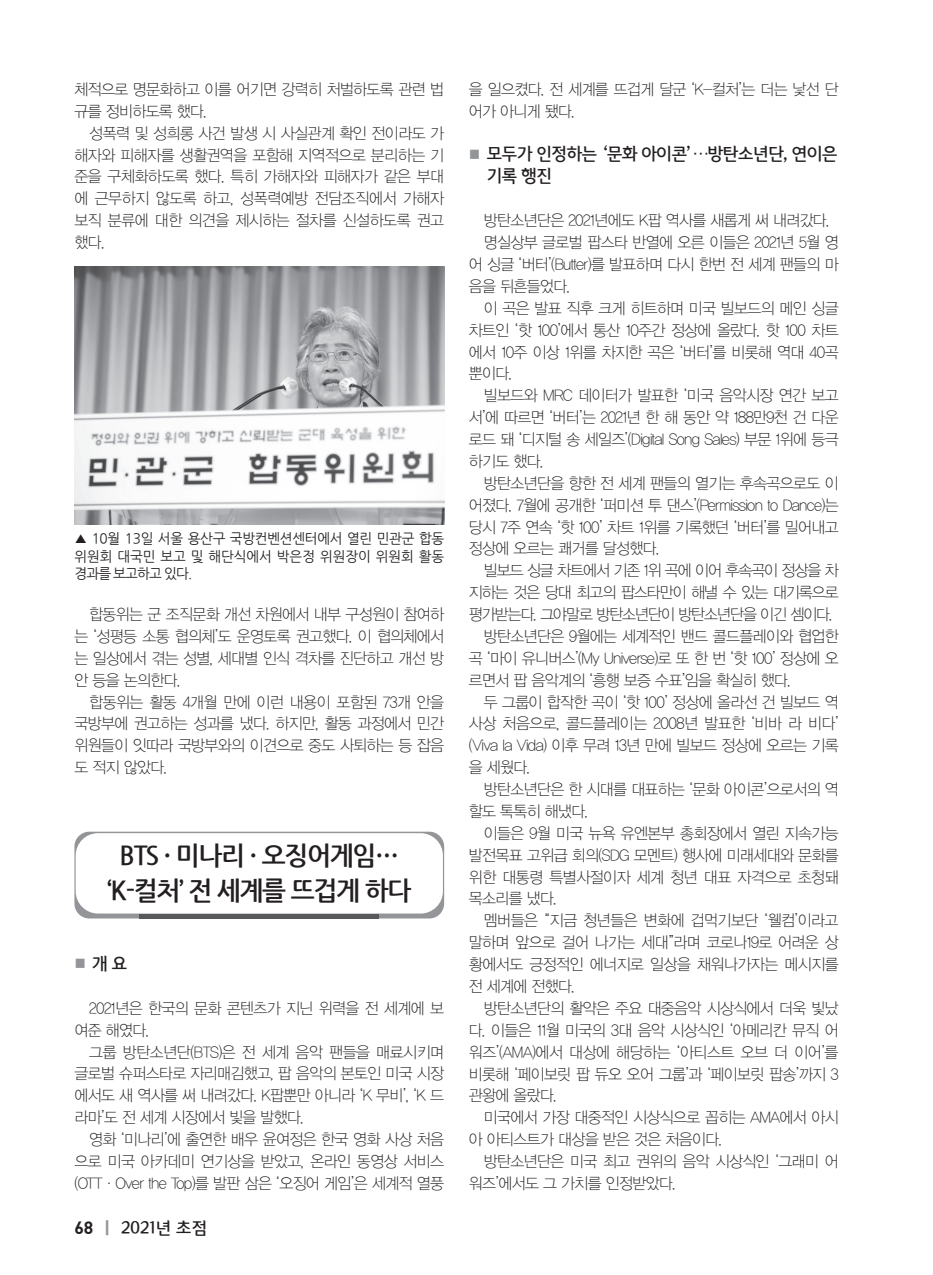
<style>
.page{position:relative;width:933px;height:1275px;background:#fff}
.page>*{position:absolute;margin:0;border:0;box-sizing:border-box;transform-origin:0 0}
.t1{font:700 26.25px/35px "Nanum Gothic";letter-spacing:-.05em;color:#231f20;text-align:center}
.t2{font:500 17.5px/21.9px "Auction Gothic";letter-spacing:-.05em;color:#231f20;scale:.96 1}
.t3{font:500 16.62px "Auction Gothic";letter-spacing:-.01em;color:#231f20}
.t4{font:15.75px/21.9px "YDVYGO11";letter-spacing:-.04em;color:#231f20;text-align:justify;scale:.96 1}
.t5{font:15.75px "YDVYGO11";letter-spacing:-.065em;color:#231f20;scale:.96 1}
.t6{font:14px/17.5px "Nanum Gothic OTF";letter-spacing:-.02em;color:#231f20;text-align:justify}
.s1{font-weight:700;font-size:12.25px;color:#939598}
.s2{font-family:"Dinbol";font-weight:400;font-size:17.5px}
.s3{font-family:"YDVYGO14";font-weight:400;font-size:21px;color:#939598}
</style>
<div class="page">
<img style="left:74px;top:267px;width:370px;height:258px">
<svg style="left:74px;top:832px;width:370px;height:86px;background:#9b9da0"></svg>
<div style="left:76px;top:833px;width:367px;height:80px;background:#fff;border-radius:22px"></div>
<div style="left:140px;top:913px;width:239px;height:5px;background:#57585a"></div>
<p class="t4" style="left:74px;top:77px;width:386px">체적으로 명문화하고 이를 어기면 강력히 처벌하도록 관련 법 규를 정비하도록 했다.</p>
<p class="t4" style="left:74px;top:121px;width:386px;text-indent:15px">성폭력 및 성희롱 사건 발생 시 사실관계 확인 전이라도 가 해자와 피해자를 생활권역을 포함해 지역적으로 분리하는 기 준을 구체화하도록 했다. 특히 가해자와 피해자가 같은 부대 에 근무하지 않도록 하고, 성폭력예방 전담조직에서 가해자 보직 분류에 대한 의견을 제시하는 절차를 신설하도록 권고 했다.</p>
<p class="t6" style="left:74px;top:530px;width:371px">▲ 10월 13일 서울 용산구 국방컨벤션센터에서 열린 민관군 합동 위원회 대국민 보고 및 해단식에서 박은정 위원장이 위원회 활동 경과를 보고하고 있다.</p>
<p class="t4" style="left:74px;top:602px;width:386px;text-indent:15px">합동위는 군 조직문화 개선 차원에서 내부 구성원이 참여하 는 ‘성평등 소통 협의체’도 운영토록 권고했다. 이 협의체에서 는 일상에서 겪는 성별, 세대별 인식 격차를 진단하고 개선 방 안 등을 논의한다.</p>
<p class="t4" style="left:74px;top:690px;width:387px;text-indent:15px">합동위는 활동 4개월 만에 이런 내용이 포함된 73개 안을 국방부에 권고하는 성과를 냈다. 하지만, 활동 과정에서 민간 위원들이 잇따라 국방부와의 이견으로 중도 사퇴하는 등 잡음 도 적지 않았다.</p>
<h1 class="t1" style="left:107px;top:838px;width:305px">BTS · 미나리 · 오징어게임… ‘K-컬처’ 전 세계를 뜨겁게 하다</h1>
<p class="t2" style="left:74px;top:953px;width:57px"><span class="s1">■</span> 개 요</p>
<p class="t4" style="left:74px;top:996px;width:386px;text-indent:15px">2021년은 한국의 문화 콘텐츠가 지닌 위력을 전 세계에 보 여준 해였다.</p>
<p class="t4" style="left:74px;top:1040px;width:386px;text-indent:15px">그룹 방탄소년단(BTS)은 전 세계 음악 팬들을 매료시키며 글로벌 슈퍼스타로 자리매김했고, 팝 음악의 본토인 미국 시장 에서도 새 역사를 써 내려갔다. K팝뿐만 아니라 ‘K 무비’, ‘K 드 라마’도 전 세계 시장에서 빛을 발했다.</p>
<p class="t4" style="left:74px;top:1127px;width:387px;text-indent:15px">영화 ‘미나리’에 출연한 배우 윤여정은 한국 영화 사상 처음 으로 미국 아카데미 연기상을 받았고, 온라인 동영상 서비스 (OTT·Over the Top)를 발판 삼은 ‘오징어 게임’은 세계적 열풍</p>
<p class="t3" style="left:74px;top:1219px;width:134px"><span class="s2">68</span> <span class="s3">l</span> 2021년 초점</p>
<p class="t4" style="left:469px;top:77px;width:386px">을 일으켰다. 전 세계를 뜨겁게 달군 ‘K-컬처’는 더는 낯선 단 어가 아니게 됐다.</p>
<p class="t2" style="left:486px;top:144px;width:367px;text-indent:-18px"><span class="s1">■</span> 모두가 인정하는 ‘문화 아이콘’…방탄소년단, 연이은 기록 행진</p>
<p class="t4" style="left:484px;top:209px;width:362px">방탄소년단은 2021년에도 K팝 역사를 새롭게 써 내려갔다.</p>
<p class="t4" style="left:484px;top:231px;width:371px">명실상부 글로벌 팝스타 반열에 오른 이들은 2021년 5월 영</p>
<p class="t4" style="left:469px;top:252px;width:386px">어 싱글 ‘버터’(Butter)를 발표하며 다시 한번 전 세계 팬들의 마</p>
<p class="t4" style="left:469px;top:274px;width:107px">음을 뒤흔들었다.</p>
<p class="t4" style="left:484px;top:296px;width:371px">이 곡은 발표 직후 크게 히트하며 미국 빌보드의 메인 싱글</p>
<p class="t4" style="left:469px;top:318px;width:386px">차트인 ‘핫 100’에서 통산 10주간 정상에 올랐다. 핫 100 차트</p>
<p class="t4" style="left:469px;top:340px;width:386px">에서 10주 이상 1위를 차지한 곡은 ‘버터’를 비롯해 역대 40곡</p>
<p class="t4" style="left:469px;top:362px;width:47px">뿐이다.</p>
<p class="t4" style="left:484px;top:384px;width:371px">빌보드와 MRC 데이터가 발표한 ‘미국 음악시장 연간 보고</p>
<p class="t4" style="left:469px;top:406px;width:386px">서’에 따르면 ‘버터’는 2021년 한 해 동안 약 188만9천 건 다운</p>
<p class="t4" style="left:469px;top:427px;width:386px">로드 돼 ‘디지털 송 세일즈’(Digital Song Sales) 부문 1위에 등극</p>
<p class="t4" style="left:469px;top:449px;width:79px">하기도 했다.</p>
<p class="t4" style="left:484px;top:471px;width:371px">방탄소년단을 향한 전 세계 팬들의 열기는 후속곡으로도 이</p>
<p class="t4" style="left:469px;top:493px;width:386px">어졌다. 7월에 공개한 ‘퍼미션 투 댄스’(Permission to Dance)는</p>
<p class="t4" style="left:469px;top:515px;width:386px">당시 7주 연속 ‘핫 100’ 차트 1위를 기록했던 ‘버터’를 밀어내고</p>
<p class="t4" style="left:469px;top:537px;width:200px">정상에 오르는 쾌거를 달성했다.</p>
<p class="t5" style="left:484px;top:560px;width:371px">빌보드 싱글 차트에서 기존 1위 곡에 이어 후속곡이 정상을 차</p>
<p class="t5" style="left:469px;top:582px;width:386px">지하는 것은 당대 최고의 팝스타만이 해낼 수 있는 대기록으로</p>
<p class="t5" style="left:469px;top:604px;width:380px">평가받는다. 그야말로 방탄소년단이 방탄소년단을 이긴 셈이다.</p>
<p class="t4" style="left:484px;top:624px;width:371px">방탄소년단은 9월에는 세계적인 밴드 콜드플레이와 협업한</p>
<p class="t4" style="left:469px;top:646px;width:386px">곡 ‘마이 유니버스’(My Universe)로 또 한 번 ‘핫 100’ 정상에 오</p>
<p class="t4" style="left:469px;top:668px;width:337px">르면서 팝 음악계의 ‘흥행 보증 수표’임을 확실히 했다.</p>
<p class="t4" style="left:484px;top:690px;width:371px">두 그룹이 합작한 곡이 ‘핫 100’ 정상에 올라선 건 빌보드 역</p>
<p class="t4" style="left:469px;top:712px;width:387px">사상 처음으로, 콜드플레이는 2008년 발표한 ‘비바 라 비다’</p>
<p class="t4" style="left:469px;top:734px;width:386px">(Viva la Vida) 이후 무려 13년 만에 빌보드 정상에 오르는 기록</p>
<p class="t4" style="left:469px;top:756px;width:65px">을 세웠다.</p>
<p class="t4" style="left:484px;top:778px;width:371px">방탄소년단은 한 시대를 대표하는 ‘문화 아이콘’으로서의 역</p>
<p class="t4" style="left:469px;top:799px;width:126px">할도 톡톡히 해냈다.</p>
<p class="t4" style="left:484px;top:821px;width:371px">이들은 9월 미국 뉴욕 유엔본부 총회장에서 열린 지속가능</p>
<p class="t4" style="left:469px;top:843px;width:386px">발전목표 고위급 회의(SDG 모멘트) 행사에 미래세대와 문화를</p>
<p class="t4" style="left:469px;top:865px;width:386px">위한 대통령 특별사절이자 세계 청년 대표 자격으로 초청돼</p>
<p class="t4" style="left:469px;top:887px;width:93px">목소리를 냈다.</p>
<p class="t4" style="left:484px;top:909px;width:371px">멤버들은 “지금 청년들은 변화에 겁먹기보단 ‘웰컴’이라고</p>
<p class="t4" style="left:469px;top:931px;width:386px">말하며 앞으로 걸어 나가는 세대”라며 코로나19로 어려운 상</p>
<p class="t4" style="left:469px;top:953px;width:386px">황에서도 긍정적인 에너지로 일상을 채워나가자는 메시지를</p>
<p class="t4" style="left:469px;top:974px;width:112px">전 세계에 전했다.</p>
<p class="t4" style="left:484px;top:996px;width:371px">방탄소년단의 활약은 주요 대중음악 시상식에서 더욱 빛났</p>
<p class="t4" style="left:469px;top:1018px;width:386px">다. 이들은 11월 미국의 3대 음악 시상식인 ‘아메리칸 뮤직 어</p>
<p class="t4" style="left:469px;top:1040px;width:386px">워즈’(AMA)에서 대상에 해당하는 ‘아티스트 오브 더 이어’를</p>
<p class="t4" style="left:469px;top:1062px;width:386px">비롯해 ‘페이보릿 팝 듀오 오어 그룹’과 ‘페이보릿 팝송’까지 3</p>
<p class="t4" style="left:469px;top:1084px;width:93px">관왕에 올랐다.</p>
<p class="t4" style="left:484px;top:1106px;width:371px">미국에서 가장 대중적인 시상식으로 꼽히는 AMA에서 아시</p>
<p class="t4" style="left:469px;top:1128px;width:265px">아 아티스트가 대상을 받은 것은 처음이다.</p>
<p class="t4" style="left:484px;top:1149px;width:371px">방탄소년단은 미국 최고 권위의 음악 시상식인 ‘그래미 어</p>
<p class="t4" style="left:469px;top:1171px;width:217px">워즈’에서도 그 가치를 인정받았다.</p>
</div>
